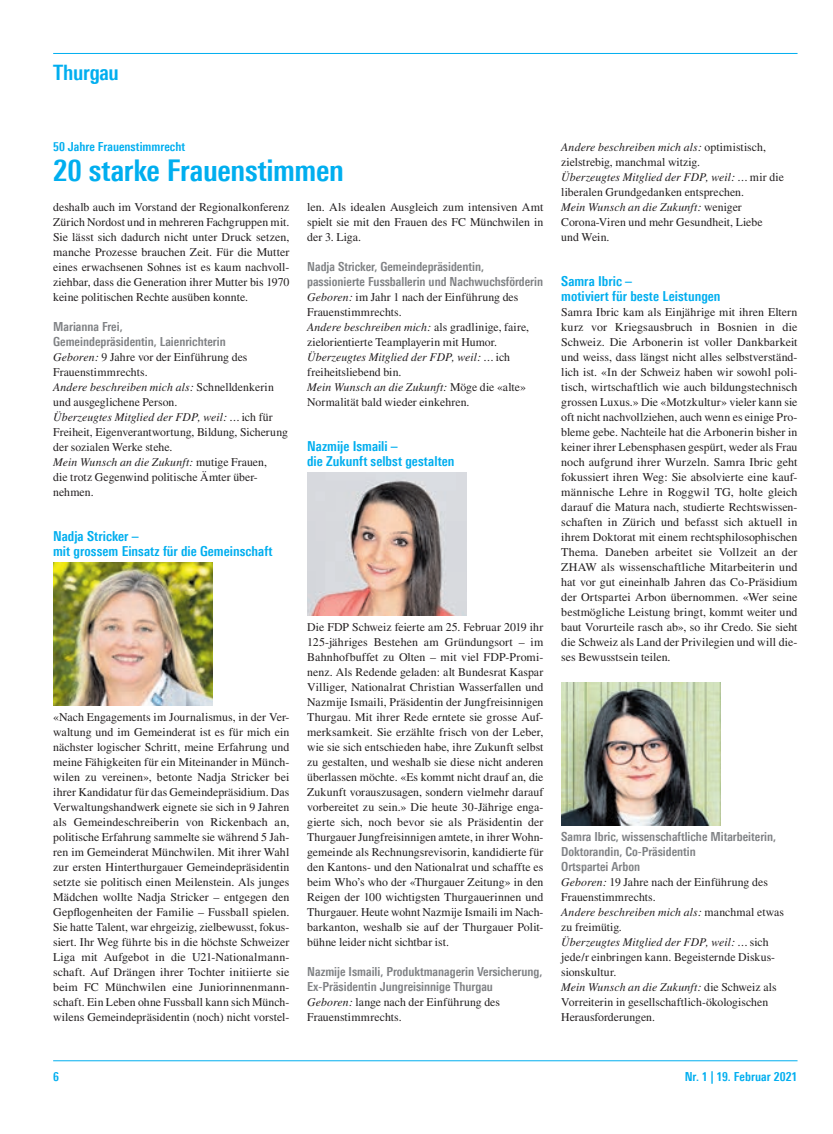
<style>
.page{position:relative;width:833px;height:1134px;background:#fff}
.page>*{position:absolute;margin:0;border:0;box-sizing:border-box;transform-origin:0 0}
.t1{font:700 30px "Linotype Univers 620 Cn";letter-spacing:-.01em;color:#00aeef}
.t2{font:700 21.25px "Linotype Univers 620 Cn";letter-spacing:-.015em;color:#00aeef}
.t3{font:700 13.75px/15px "Linotype Univers 620 Cn";color:#00aeef}
.t4{font:700 12.5px/15px "Linotype Univers 620 Cn";color:#808285}
.t5{font:700 12.5px "Linotype Univers 620 Cn";letter-spacing:.005em;color:#00aeef}
.t6{font:11.88px/15px "Times";color:#231f20;text-align:justify}
.s1{font-style:italic}
</style>
<div class="page">
<hr style="left:53px;top:1060px;width:744px;height:1px;background:#00aeef">
<hr style="left:53px;top:53px;width:744px;height:1px;background:#00aeef">
<img style="left:53px;top:563px;width:160px;height:143px">
<img style="left:307px;top:473px;width:160px;height:143px">
<img style="left:561px;top:683px;width:159px;height:143px">
<h2 class="t2" style="left:53px;top:60px;width:67px">Thurgau</h2>
<p class="t5" style="left:53px;top:139px;width:134px">50 Jahre Frauenstimmrecht</p>
<h1 class="t1" style="left:53px;top:152px;width:292px">20 starke Frauenstimmen</h1>
<p class="t6" style="left:53px;top:199px;width:238px">deshalb auch im Vorstand der Regionalkonferenz Zürich Nordost und in mehreren Fachgruppen mit.<br>Sie lässt sich dadurch nicht unter Druck setzen, manche Prozesse brauchen Zeit. Für die Mutter eines erwachsenen Sohnes ist es kaum nachvoll&shy;ziehbar, dass die Generation ihrer Mutter bis 1970 keine politischen Rechte ausüben konnte.</p>
<p class="t4" style="left:53px;top:319px;width:174px">Marianna Frei,<br>Gemeindepräsidentin, Laienrichterin</p>
<p class="t6" style="left:53px;top:349px;width:236px;text-align:left"><span class="s1">Geboren:</span> 9 Jahre vor der Einführung des Frauenstimmrechts.<br><span class="s1">Andere beschreiben mich als:</span> Schnelldenkerin und ausgeglichene Person.<br><span class="s1">Überzeugtes Mitglied der FDP, weil: …</span>ich für Freiheit, Eigenverantwortung, Bildung, Sicherung der sozialen Werke stehe.<br><span class="s1">Mein Wunsch an die Zukunft:</span> mutige Frauen,<br>die trotz Gegenwind politische Ämter über&shy;nehmen.</p>
<p class="t3" style="left:53px;top:528px;width:221px">Nadja Stricker –<br>mit grossem Einsatz für die Gemeinschaft</p>
<p class="t6" style="left:307px;top:199px;width:238px">len. Als idealen Ausgleich zum intensiven Amt spielt sie mit den Frauen des FC Münchwilen in der 3. Liga.</p>
<p class="t4" style="left:307px;top:259px;width:237px">Nadja Stricker, Gemeindepräsidentin, passionierte Fussballerin und Nachwuchsförderin</p>
<p class="t6" style="left:307px;top:289px;width:223px;text-align:left"><span class="s1">Geboren:</span> im Jahr 1 nach der Einführung des Frauenstimmrechts.<br><span class="s1">Andere beschreiben mich:</span> als gradlinige, faire, zielorientierte Teamplayerin mit Humor.<br><span class="s1">Überzeugtes Mitglied der FDP, weil: …</span>ich freiheitsliebend bin.<br><span class="s1">Mein Wunsch an die Zukunft:</span> Möge die «alte» Normalität bald wieder einkehren.</p>
<p class="t3" style="left:307px;top:438px;width:149px">Nazmije Ismaili –<br>die Zukunft selbst gestalten</p>
<p class="t6" style="left:53px;top:709px;width:238px">«Nach Engagements im Journalismus, in der Ver&shy;waltung und im Gemeinderat ist es für mich ein nächster logischer Schritt, meine Erfahrung und meine Fähigkeiten für ein Miteinander in Münch&shy;wilen zu vereinen», betonte Nadja Stricker bei ihrer Kandidatur für das Gemeindepräsidium. Das Verwaltungshandwerk eignete sie sich in 9 Jahren als Gemeindeschreiberin von Rickenbach an, politische Erfahrung sammelte sie während 5 Jah&shy;ren im Gemeinderat Münchwilen. Mit ihrer Wahl zur ersten Hinterthurgauer Gemeindepräsidentin setzte sie politisch einen Meilenstein. Als junges Mädchen wollte Nadja Stricker – entgegen den Gepflogenheiten der Familie – Fussball spielen.<br>Sie hatte Talent, war ehrgeizig, zielbewusst, fokus&shy;siert. Ihr Weg führte bis in die höchste Schweizer Liga mit Aufgebot in die U21-Nationalmann&shy;schaft. Auf Drängen ihrer Tochter initiierte sie beim FC Münchwilen eine Juniorinnenmann&shy;schaft. Ein Leben ohne Fussball kann sich Münch&shy;wilens Gemeindepräsidentin (noch) nicht vorstel-</p>
<p class="t6" style="left:307px;top:619px;width:238px">Die FDP Schweiz feierte am 25. Februar 2019 ihr 125-jähriges Bestehen am Gründungsort – im Bahnhofbuffet zu Olten – mit viel FDP-Promi&shy;nenz. Als Redende geladen: alt Bundesrat Kaspar Villiger, Nationalrat Christian Wasserfallen und Nazmije Ismaili, Präsidentin der Jungfreisinnigen Thurgau. Mit ihrer Rede erntete sie grosse Auf&shy;merksamkeit. Sie erzählte frisch von der Leber, wie sie sich entschieden habe, ihre Zukunft selbst zu gestalten, und weshalb sie diese nicht anderen überlassen möchte. «Es kommt nicht drauf an, die Zukunft vorauszusagen, sondern vielmehr darauf vorbereitet zu sein.» Die heute 30-Jährige enga&shy;gierte sich, noch bevor sie als Präsidentin der Thurgauer Jungfreisinnigen amtete, in ihrer Wohn&shy;gemeinde als Rechnungsrevisorin, kandidierte für den Kantons- und den Nationalrat und schaffte es beim Who’s who der «Thurgauer Zeitung» in den Reigen der 100 wichtigsten Thurgauerinnen und Thurgauer. Heute wohnt Nazmije Ismaili im Nach&shy;barkanton, weshalb sie auf der Thurgauer Polit&shy;bühne leider nicht sichtbar ist.</p>
<p class="t4" style="left:307px;top:964px;width:237px">Nazmije Ismaili, Produktmanagerin Versicherung,<br>Ex-Präsidentin Jungreisinnige Thurgau</p>
<p class="t6" style="left:307px;top:994px;width:194px"><span class="s1">Geboren:</span> lange nach der Einführung des<br>Frauenstimmrechts.</p>
<p class="t6" style="left:561px;top:139px;width:224px;text-align:left"><span class="s1">Andere beschreiben mich als:</span> optimistisch, zielstrebig, manchmal witzig.<br><span class="s1">Überzeugtes Mitglied der FDP, weil: …</span>mir die liberalen Grundgedanken entsprechen.<br><span class="s1">Mein Wunsch an die Zukunft:</span> weniger Corona-Viren und mehr Gesundheit, Liebe<br>und Wein.</p>
<p class="t3" style="left:561px;top:273px;width:161px">Samra Ibric –<br>motiviert für beste Leistungen</p>
<p class="t6" style="left:561px;top:304px;width:238px">Samra Ibric kam als Einjährige mit ihren Eltern kurz vor Kriegsausbruch in Bosnien in die Schweiz. Die Arbonerin ist voller Dankbarkeit und weiss, dass längst nicht alles selbstverständ&shy;lich ist. «In der Schweiz haben wir sowohl poli&shy;tisch, wirtschaftlich wie auch bildungstechnisch grossen Luxus.» Die «Motzkultur» vieler kann sie oft nicht nachvollziehen, auch wenn es einige Pro&shy;bleme gebe. Nachteile hat die Arbonerin bisher in keiner ihrer Lebensphasen gespürt, weder als Frau noch aufgrund ihrer Wurzeln. Samra Ibric geht fokussiert ihren Weg: Sie absolvierte eine kauf&shy;männische Lehre in Roggwil TG, holte gleich darauf die Matura nach, studierte Rechtswissen&shy;schaften in Zürich und befasst sich aktuell in ihrem Doktorat mit einem rechtsphilosophischen Thema. Daneben arbeitet sie Vollzeit an der ZHAW als wissenschaftliche Mitarbeiterin und hat vor gut eineinhalb Jahren das Co-Präsidium der Ortspartei Arbon übernommen. «Wer seine bestmögliche Leistung bringt, kommt weiter und baut Vorurteile rasch ab», so ihr Credo. Sie sieht die Schweiz als Land der Privilegien und will die&shy;ses Bewusstsein teilen.</p>
<p class="t4" style="left:561px;top:829px;width:216px">Samra Ibric, wissenschaftliche Mitarbeiterin,<br>Doktorandin, Co-Präsidentin<br>Ortspartei Arbon</p>
<p class="t6" style="left:561px;top:874px;width:224px;text-align:left"><span class="s1">Geboren:</span> 19 Jahre nach der Einführung des Frauenstimmrechts.<br><span class="s1">Andere beschreiben mich als:</span> manchmal etwas zu freimütig.<br><span class="s1">Überzeugtes Mitglied der FDP, weil: …</span>sich jede/r einbringen kann. Begeisternde Diskus&shy;sionskultur.<br><span class="s1">Mein Wunsch an die Zukunft:</span> die Schweiz als Vorreiterin in gesellschaftlich-ökologischen Herausforderungen.</p>
<p class="t5" style="left:53px;top:1069px;width:7px">6</p>
<p class="t5" style="left:684px;top:1069px;width:114px">Nr. 1 | 19. Februar 2021</p>
</div>
